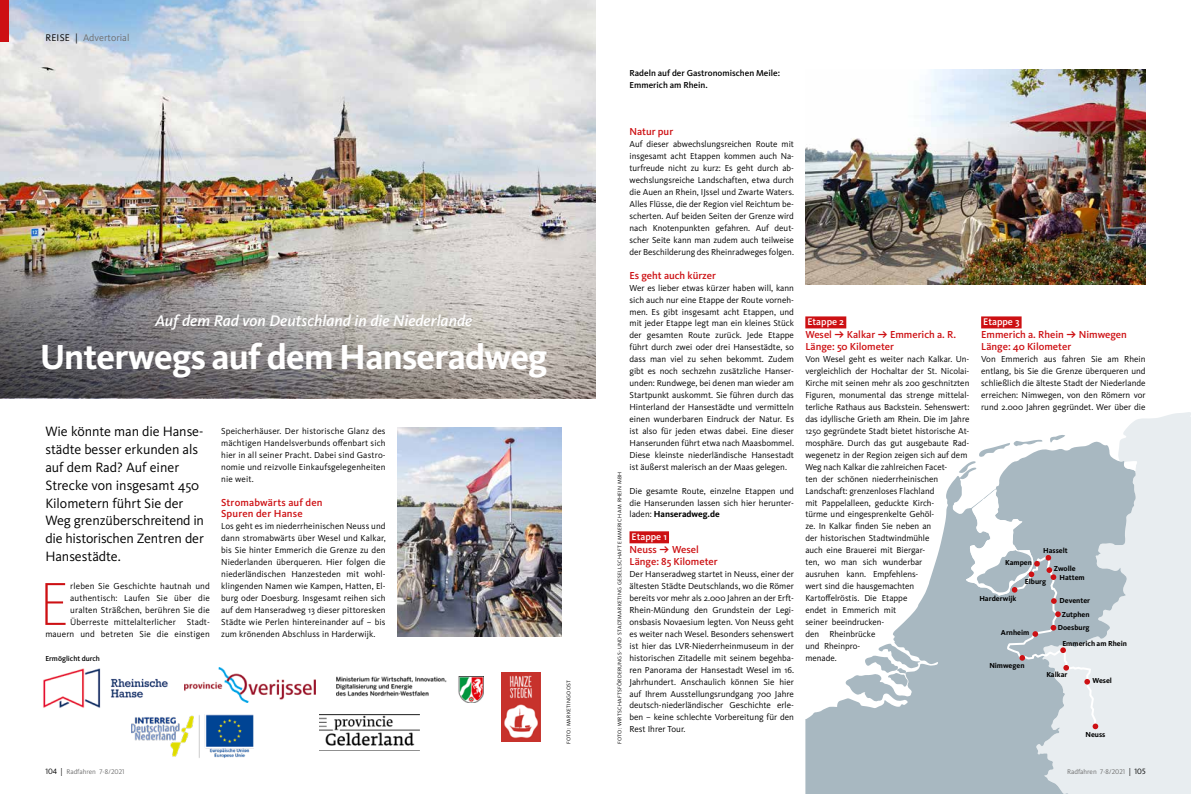
<style>
.page{position:relative;width:1191px;height:794px;background:#fff}
.page>*{position:absolute;margin:0;border:0;box-sizing:border-box;transform-origin:0 0}
.t1{font:200 62.8px "Kievit OT";color:#cd1013}
.t2{font:700 36px "Kievit OT";letter-spacing:-.02em;color:#fff}
.t3{font:italic 500 16px "Kievit OT";color:#fff}
.t4{font:14px/17.9px "Kievit OT";letter-spacing:-.005em;color:#000}
.t5{font:500 10.5px/11.9px "Kievit OT";color:#cd1013}
.t6{font:500 10px "Kievit OT";color:#fff}
.t7{font:10px "Kievit OT";color:#6e6e6e}
.t8{font:9px/11.9px "Kievit OT";color:#000;text-align:justify}
.t9{font:500 9px/11.9px "Kievit OT";color:#000}
.t10{font:700 7.5px "Kievit OT";color:#000}
.t11{font:500 7.5px "Kievit OT";color:#000}
.t12{font:7px "Kievit OT";color:#6e6e6e}
.t13{font:5.5px "Kievit OT";letter-spacing:.055em;color:#000}
.s1{color:#000}
.s2{font-size:8px;color:#000}
.s3{font-weight:700}
.s4{font-family:"Mark OT";font-weight:700}
</style>
<div class="page">
<svg style="left:1038px;top:412px;width:153px;height:382px;background:#eaeff1"></svg>
<svg style="left:805px;top:442px;width:330px;height:352px"></svg>
<svg style="left:1124px;top:461px;width:13px;height:10px"></svg>
<svg style="left:865px;top:644px;width:55px;height:42px"></svg>
<svg style="left:958px;top:440px;width:84px;height:33px"></svg>
<svg style="left:1050px;top:435px;width:15px;height:7px"></svg>
<img style="left:0;top:0;width:595px;height:171px">
<img style="left:0;top:171px;width:595px;height:227px">
<div style="left:0;top:0;width:9px;height:42px;background:#cd1013"></div>
<div style="left:629px;top:531px;width:40px;height:12px;background:#cd1013"></div>
<div style="left:805px;top:316px;width:41px;height:12px;background:#cd1013"></div>
<div style="left:981px;top:316px;width:40px;height:12px;background:#cd1013"></div>
<img style="left:132px;top:714px;width:122px;height:44px">
<img style="left:501px;top:672px;width:39px;height:69px">
<img style="left:336px;top:676px;width:147px;height:26px">
<img style="left:319px;top:714px;width:100px;height:32px">
<img style="left:184px;top:667px;width:131px;height:35px">
<img style="left:43px;top:668px;width:125px;height:40px">
<img style="left:397px;top:428px;width:164px;height:209px">
<img style="left:805px;top:70px;width:340px;height:215px">
<svg style="left:966px;top:489px;width:132px;height:240px;background:#b8c3ca"></svg>
<p class="t7" style="left:45px;top:31px;width:85px"><span class="s1">REISE |</span> Advertorial</p>
<h3 class="t3" style="left:155px;top:311px;width:319px">Auf dem Rad von Deutschland in die Niederlande</h3>
<h2 class="t2" style="left:40px;top:335px;width:509px">Unterwegs auf dem Hanseradweg</h2>
<h3 class="t4" style="left:45px;top:422px;width:160px">Wie könnte man die Hanse&shy;städte besser erkunden als auf dem Rad? Auf einer<br>Strecke von insgesamt 450<br>Kilometern führt Sie der<br>Weg grenzüberschreitend in die historischen Zentren der<br>Hansestädte.</h3>
<h1 class="t1" style="left:39px;top:566px;width:32px">E</h1>
<p class="t8" style="left:45px;top:580px;width:166px;text-align:right">rleben Sie Geschichte hautnah und authentisch: Laufen Sie über die uralten Sträßchen, berühren Sie die Überreste mittelalterlicher Stadt&shy;mauern und betreten Sie die einstigen</p>
<p class="t11" style="left:45px;top:653px;width:56px">Ermöglicht durch</p>
<p class="t8" style="left:221px;top:425px;width:166px">Speicherhäuser. Der historische Glanz des mächtigen Handelsverbunds offenbart sich hier in all seiner Pracht. Dabei sind Gastro&shy;nomie und reizvolle Einkaufsgelegenheiten nie weit.</p>
<p class="t5" style="left:221px;top:496px;width:103px">Stromabwärts auf den<br>Spuren der Hanse</p>
<p class="t8" style="left:221px;top:520px;width:166px">Los geht es im niederrheinischen Neuss und dann stromabwärts über Wesel und Kalkar, bis Sie hinter Emmerich die Grenze zu den Niederlanden überqueren. Hier folgen die niederländischen Hanzesteden mit wohl&shy;klingenden Namen wie Kampen, Hatten, El&shy;burg oder Doesburg. Insgesamt reihen sich auf dem Hanseradweg 13 dieser pittoresken Städte wie Perlen hintereinander auf – bis zum krönenden Abschluss in Harderwijk.</p>
<p class="t12" style="left:45px;top:767px;width:81px"><span class="s2">104 |</span> Radfahren 7-8/2021</p>
<p class="t13" style="left:565px;top:744px;width:66px;rotate:-90deg">FOTO: MARKETINGOOST</p>
<p class="t9" style="left:629px;top:67px;width:152px">Radeln auf der Gastronomischen Meile:<br>Emmerich am Rhein.</p>
<p class="t5" style="left:629px;top:126px;width:45px">Natur pur</p>
<p class="t8" style="left:629px;top:138px;width:166px">Auf dieser abwechslungsreichen Route mit insgesamt acht Etappen kommen auch Na&shy;turfreude nicht zu kurz: Es geht durch ab&shy;wechslungsreiche Landschaften, etwa durch die Auen an Rhein, IJssel und Zwarte Waters.<br>Alles Flüsse, die der Region viel Reichtum be&shy;scherten. Auf beiden Seiten der Grenze wird nach Knotenpunkten gefahren. Auf deut&shy;scher Seite kann man zudem auch teilweise der Beschilderung des Rheinradweges folgen.</p>
<p class="t5" style="left:629px;top:269px;width:88px">Es geht auch kürzer</p>
<p class="t8" style="left:629px;top:281px;width:166px">Wer es lieber etwas kürzer haben will, kann sich auch nur eine Etappe der Route vorneh&shy;men. Es gibt insgesamt acht Etappen, und mit jeder Etappe legt man ein kleines Stück der gesamten Route zurück. Jede Etappe führt durch zwei oder drei Hansestädte, so dass man viel zu sehen bekommt. Zudem gibt es noch sechzehn zusätzliche Hanser&shy;unden: Rundwege, bei denen man wieder am Startpunkt auskommt. Sie führen durch das Hinterland der Hansestädte und vermitteln einen wunderbaren Eindruck der Natur. Es ist also für jeden etwas dabei. Eine dieser Hanserunden führt etwa nach Maasbommel.<br>Diese kleinste niederländische Hansestadt ist äußerst malerisch an der Maas gelegen.</p>
<p class="t8" style="left:629px;top:484px;width:166px">Die gesamte Route, einzelne Etappen und die Hanserunden lassen sich hier herunter&shy;laden: <span class="s3">Hanseradweg.de</span></p>
<p class="t6" style="left:631px;top:531px;width:37px">Etappe 1</p>
<p class="t5" style="left:629px;top:544px;width:90px">Neuss <span class="s4">→</span> Wesel<br>Länge: 85 Kilometer</p>
<p class="t8" style="left:629px;top:568px;width:166px">Der Hanseradweg startet in Neuss, einer der ältesten Städte Deutschlands, wo die Römer bereits vor mehr als 2.000 Jahren an der Erft-Rhein-Mündung den Grundstein der Legi&shy;onsbasis Novaesium legten. Von Neuss geht es weiter nach Wesel. Besonders sehenswert ist hier das LVR-Niederrheinmuseum in der historischen Zitadelle mit seinem begehba&shy;ren Panorama der Hansestadt Wesel im 16.<br>Jahrhundert. Anschaulich können Sie hier auf Ihrem Ausstellungsrundgang 700 Jahre deutsch-niederländischer Geschichte erle&shy;ben – keine schlechte Vorbereitung für den Rest Ihrer Tour.</p>
<p class="t13" style="left:616px;top:744px;width:274px;rotate:-90deg">FOTO: WIRTSCHAFTSFÖRDERUNGS- UND STADTMARKETING GESELLSCHAFT EMMERICH AM RHEIN MBH</p>
<p class="t6" style="left:807px;top:316px;width:38px">Etappe 2</p>
<p class="t5" style="left:805px;top:329px;width:152px">Wesel <span class="s4">→</span> Kalkar <span class="s4">→</span> Emmerich a. R.<br>Länge: 50 Kilometer</p>
<p class="t8" style="left:805px;top:353px;width:166px;text-align:left">Von Wesel geht es weiter nach Kalkar. Un&shy;vergleichlich der Hochaltar der St. Nicolai-Kirche mit seinen mehr als 200 geschnitzten Figuren, monumental das strenge mittelal&shy;terliche Rathaus aus Backstein. Sehenswert: das idyllische Grieth am Rhein. Die im Jahre 1250 gegründete Stadt bietet historische At&shy;mosphäre. Durch das gut ausgebaute Rad&shy;wegenetz in der Region zeigen sich auf dem Weg nach Kalkar die zahlreichen Facet-<br>ten der schönen niederrheinischen Landschaft: grenzenloses Flachland<br>mit Pappelalleen, geduckte Kirch-<br>türme und eingesprenkelte Gehöl-<br>ze. In Kalkar finden Sie neben an<br>der historischen Stadtwindmühle<br>auch eine Brauerei mit Biergar-<br>ten, wo man sich wunderbar<br>ausruhen kann. Empfehlens-<br>wert sind die hausgemachten Kartoffelröstis. Die Etappe<br>endet in Emmerich mit<br>seiner beeindrucken-<br>den Rheinbrücke<br>und Rheinpro-<br>menade.</p>
<p class="t6" style="left:983px;top:316px;width:38px">Etappe 3</p>
<p class="t5" style="left:981px;top:329px;width:147px">Emmerich a. Rhein <span class="s4">→</span> Nimwegen<br>Länge: 40 Kilometer</p>
<p class="t8" style="left:981px;top:353px;width:166px">Von Emmerich aus fahren Sie am Rhein entlang, bis Sie die Grenze überqueren und schließlich die älteste Stadt der Niederlande erreichen: Nimwegen, von den Römern vor rund 2.000 Jahren gegründet. Wer über die</p>
<p class="t10" style="left:1005px;top:558px;width:28px">Kampen</p>
<p class="t10" style="left:1043px;top:546px;width:26px">Hasselt</p>
<p class="t10" style="left:1054px;top:563px;width:23px">Zwolle</p>
<p class="t10" style="left:1025px;top:577px;width:23px">Elburg</p>
<p class="t10" style="left:1059px;top:573px;width:27px">Hattem</p>
<p class="t10" style="left:979px;top:594px;width:38px">Harderwijk</p>
<p class="t10" style="left:1059px;top:596px;width:32px">Deventer</p>
<p class="t10" style="left:1001px;top:628px;width:30px">Arnheim</p>
<p class="t10" style="left:989px;top:661px;width:37px">Nimwegen</p>
<p class="t10" style="left:1061px;top:609px;width:29px">Zutphen</p>
<p class="t10" style="left:1058px;top:622px;width:33px">Doesburg</p>
<p class="t10" style="left:1062px;top:638px;width:66px">Emmerich am Rhein</p>
<p class="t10" style="left:1046px;top:670px;width:23px">Kalkar</p>
<p class="t10" style="left:1092px;top:676px;width:21px">Wesel</p>
<p class="t10" style="left:1085px;top:730px;width:21px">Neuss</p>
<p class="t12" style="left:1067px;top:767px;width:80px">Radfahren 7-8/2021 <span class="s2">| 105</span></p>
</div>
